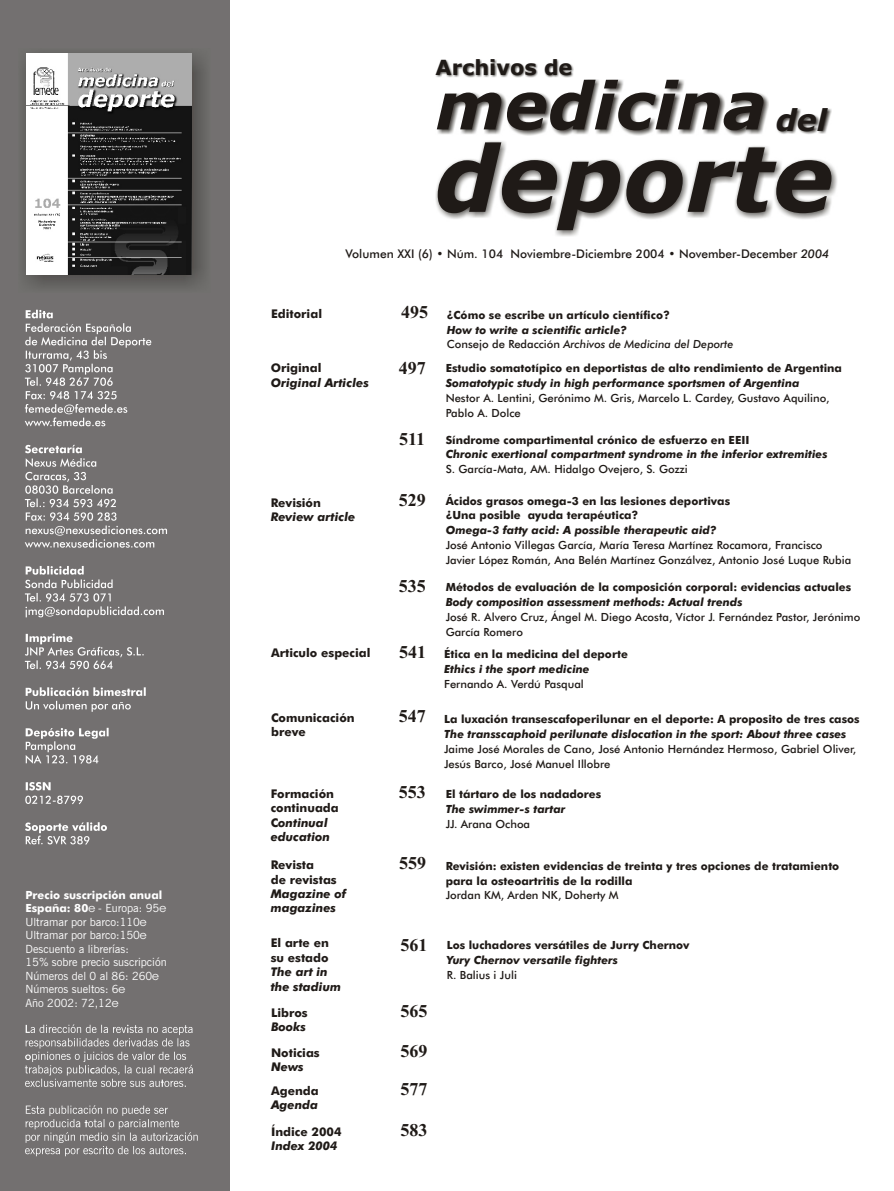
<style>
.page{position:relative;width:894px;height:1191px;background:#fff}
.page>*{position:absolute;margin:0;border:0;box-sizing:border-box;transform-origin:0 0}
.t1{font:italic 700 91.35px "Verdana";color:#1f1a17}
.t2{font:italic 700 65.25px "Verdana";color:#1f1a17}
.t3{font:italic 700 30.15px "Verdana";color:#1f1a17}
.t4{font:700 20.85px "Verdana";color:#1f1a17}
.t5{font:700 18px/38.5px "Times New Roman";color:#1f1a17}
.t6{font:700 12px/14.4px "Futura Md BT";color:#1f1a17}
.t7{font:italic 700 12px/14.4px "Futura Md BT";color:#1f1a17}
.t8{font:12px "Futura Md BT";color:#1f1a17}
.t9{font:700 11.25px/14.9px "Futura Md BT";color:#1f1a17}
.t10{font:11.25px/14.9px "Futura Md BT";color:#1f1a17}
.t11{font:italic 700 11.25px/14.9px "Futura Md BT";color:#1f1a17}
.t12{font:11.25px/13.5px "News Goth BT";color:#fff}
.t13{font:700 11.25px "Futura Md BT";color:#fff}
.s1{font-family:"Futura Md BT";font-weight:700}
.s2{font-family:"Avant Garde Bk BT"}
.s3{font-style:italic}
.s4{font-weight:400;font-style:normal}
.s5{font-weight:400}
</style>
<div class="page">
<div style="left:0;top:0;width:230px;height:1191px;background:#737070"></div>
<svg style="left:25px;top:310px;width:142px;height:535px"></svg>
<img style="left:436px;top:59px;width:138px;height:19px">
<img style="left:437px;top:79px;width:331px;height:56px">
<img style="left:435px;top:141px;width:402px;height:95px">
<img style="left:776px;top:108px;width:56px;height:26px">
<img style="left:23px;top:53px;width:183px;height:235px">
<svg style="left:25px;top:1024px;width:173px;height:132px"></svg>
<img style="left:26px;top:54px;width:165px;height:220px">
<p class="t13" style="left:25px;top:890px;width:138px">Precio suscripción anual</p>
<p class="t12" style="left:25px;top:903px;width:143px"><span class="s1">España: 80</span><span class="s2">e</span> - Europa: 95<span class="s2">e<br></span>Ultramar por barco:110<span class="s2">e<br></span>Ultramar por barco:150<span class="s2">e<br></span>Descuento a librerías:<br>15% sobre precio suscripción<br>Números del 0 al 86: 260<span class="s2">e<br></span>Números sueltos: 6<span class="s2">e<br></span>Año 2002: 72,12<span class="s2">e</span></p>
<h3 class="t4" style="left:435px;top:59px;width:139px">Archivos de</h3>
<h2 class="t2" style="left:435px;top:79px;width:333px">medicina</h2>
<h1 class="t1" style="left:435px;top:142px;width:400px">deporte</h1>
<h3 class="t3" style="left:776px;top:108px;width:53px">del</h3>
<p class="t6" style="left:271px;top:308px;width:52px">Editorial</p>
<p class="t8" style="left:345px;top:249px;width:485px">Volumen XXI (6) • Núm. 104 Noviembre-Diciembre 2004 • November-December <span class="s3">2004</span></p>
<h3 class="t5" style="left:401px;top:295px;width:29px">495</h3>
<p class="t9" style="left:447px;top:308px;width:225px">¿Cómo se escribe un artículo científico?</p>
<p class="t11" style="left:447px;top:323px;width:288px">How to write a scientific article?<br><span class="s4">Consejo de Redacción</span> <span class="s5">Archivos de Medicina del Deporte</span></p>
<p class="t6" style="left:271px;top:362px;width:52px">Original</p>
<p class="t7" style="left:271px;top:376px;width:100px">Original Articles</p>
<h3 class="t5" style="left:399px;top:350px;width:29px">497</h3>
<p class="t9" style="left:446px;top:362px;width:398px">Estudio somatotípico en deportistas de alto rendimiento de Argentina</p>
<p class="t11" style="left:446px;top:377px;width:355px">Somatotypic study in high performance sportsmen of Argentina</p>
<p class="t10" style="left:446px;top:392px;width:386px">Nestor A. Lentini, Gerónimo M. Gris, Marcelo L. Cardey, Gustavo Aquilino,<br>Pablo A. Dolce</p>
<p class="t6" style="left:271px;top:496px;width:52px">Revisión</p>
<p class="t7" style="left:271px;top:511px;width:86px">Review article</p>
<h3 class="t5" style="left:399px;top:421px;width:28px">511</h3>
<h3 class="t5" style="left:399px;top:482px;width:29px">529</h3>
<p class="t9" style="left:446px;top:433px;width:305px">Síndrome compartimental crónico de esfuerzo en EEII</p>
<p class="t11" style="left:446px;top:448px;width:383px">Chronic exertional compartment syndrome in the inferior extremities</p>
<p class="t10" style="left:446px;top:463px;width:244px">S. García-Mata, AM. Hidalgo Ovejero, S. Gozzi</p>
<p class="t9" style="left:446px;top:494px;width:286px">Ácidos grasos omega-3 en las lesiones deportivas ¿Una posible ayuda terapéutica?</p>
<p class="t11" style="left:446px;top:524px;width:272px">Omega-3 fatty acid: A possible therapeutic aid?</p>
<p class="t10" style="left:446px;top:539px;width:407px">José Antonio Villegas García, María Teresa Martínez Rocamora, Francisco<br>Javier López Román, Ana Belén Martínez Gonzálvez, Antonio José Luque Rubia</p>
<h3 class="t5" style="left:399px;top:569px;width:29px">535</h3>
<p class="t9" style="left:446px;top:581px;width:407px">Métodos de evaluación de la composición corporal: evidencias actuales</p>
<p class="t11" style="left:446px;top:596px;width:298px">Body composition assessment methods: Actual trends</p>
<p class="t10" style="left:446px;top:610px;width:416px">José R. Alvero Cruz, Ángel M. Diego Acosta, Víctor J. Fernández Pastor, Jerónimo<br>García Romero</p>
<p class="t6" style="left:271px;top:647px;width:101px">Articulo especial</p>
<h3 class="t5" style="left:399px;top:635px;width:29px">541</h3>
<p class="t9" style="left:444px;top:648px;width:185px">Ética en la medicina del deporte</p>
<p class="t11" style="left:444px;top:663px;width:147px">Ethics i the sport medicine</p>
<p class="t10" style="left:444px;top:678px;width:141px">Fernando A. Verdú Pasqual</p>
<h3 class="t5" style="left:399px;top:699px;width:29px">547</h3>
<p class="t6" style="left:271px;top:712px;width:85px">Comunicación breve</p>
<p class="t9" style="left:444px;top:713px;width:417px">La luxación transescafoperilunar en el deporte: A proposito de tres casos</p>
<p class="t11" style="left:444px;top:728px;width:404px">The transscaphoid perilunate dislocation in the sport: About three cases</p>
<p class="t10" style="left:444px;top:743px;width:414px">Jaime José Morales de Cano, José Antonio Hernández Hermoso, Gabriel Oliver,<br>Jesús Barco, José Manuel Illobre</p>
<p class="t6" style="left:271px;top:787px;width:70px">Formación continuada<br>C<span class="s3">ontinual education</span></p>
<p class="t6" style="left:271px;top:859px;width:68px">Revista<br>de revistas</p>
<p class="t7" style="left:271px;top:888px;width:77px">Magazine of magazines</p>
<p class="t6" style="left:271px;top:937px;width:60px">El arte en su estado</p>
<p class="t7" style="left:271px;top:966px;width:72px">The art in the stadium</p>
<p class="t6" style="left:271px;top:1006px;width:38px">Libros</p>
<p class="t7" style="left:271px;top:1021px;width:36px">Books</p>
<p class="t6" style="left:271px;top:1046px;width:50px">Noticias</p>
<p class="t7" style="left:271px;top:1061px;width:34px">News</p>
<p class="t6" style="left:271px;top:1084px;width:49px">Agenda</p>
<p class="t7" style="left:271px;top:1099px;width:49px">Agenda</p>
<p class="t6" style="left:271px;top:1125px;width:72px">Índice 2004</p>
<p class="t7" style="left:271px;top:1140px;width:68px">Index 2004</p>
<h3 class="t5" style="left:399px;top:774px;width:29px">553</h3>
<h3 class="t5" style="left:399px;top:846px;width:29px">559</h3>
<h3 class="t5" style="left:400px;top:927px;width:29px">561</h3>
<h3 class="t5" style="left:400px;top:993px;width:29px">565</h3>
<h3 class="t5" style="left:400px;top:1033px;width:29px">569<br>577</h3>
<h3 class="t5" style="left:400px;top:1113px;width:29px">583</h3>
<p class="t9" style="left:446px;top:788px;width:157px">El tártaro de los nadadores</p>
<p class="t11" style="left:446px;top:803px;width:121px">The swimmer-s tartar</p>
<p class="t10" style="left:446px;top:818px;width:86px">JJ. Arana Ochoa</p>
<p class="t9" style="left:446px;top:859px;width:395px">Revisión: existen evidencias de treinta y tres opciones de tratamiento para la osteoartritis de la rodilla</p>
<p class="t10" style="left:446px;top:889px;width:174px">Jordan KM, Arden NK, Doherty M</p>
<p class="t9" style="left:447px;top:939px;width:244px">Los luchadores versátiles de Jurry Chernov</p>
<p class="t11" style="left:447px;top:954px;width:173px">Yury Chernov versatile fighters</p>
<p class="t10" style="left:447px;top:968px;width:72px">R. Balius i Juli</p>
</div>
